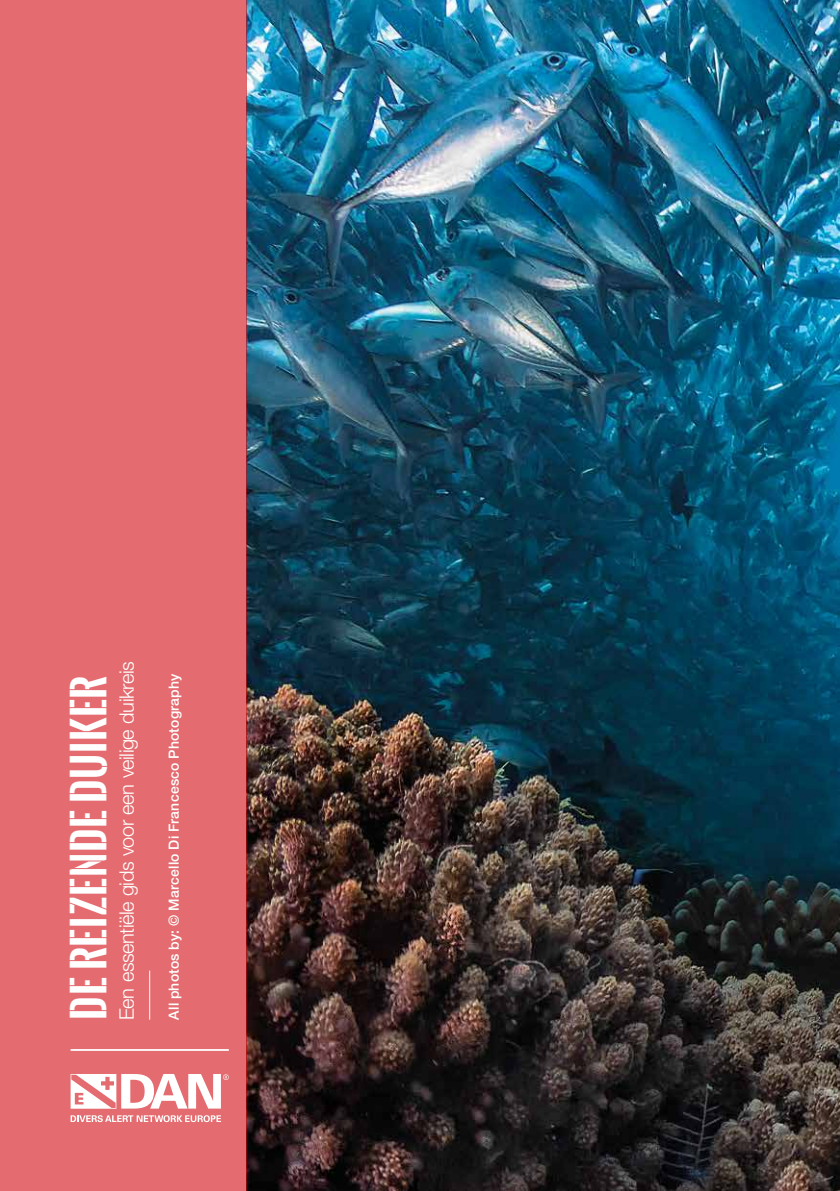
<style>
.page{position:relative;width:840px;height:1191px;background:#fff}
.page>*{position:absolute;margin:0;border:0;box-sizing:border-box;transform-origin:0 0}
.t1{font:700 42px "Oswald Stencil";letter-spacing:.015em;color:#fff}
.t2{font:300 20px "Helvetica Neue LT";letter-spacing:-.025em;color:#fff}
.t3{font:500 14px "Helvetica Neue LT";letter-spacing:.015em;color:#fff}
</style>
<div class="page">
<img style="left:247px;top:0;width:592px;height:1191px">
<div style="left:0;top:0;width:247px;height:1191px;background:#e46c70"></div>
<svg style="left:71px;top:1115px;width:150px;height:7px"></svg>
<svg style="left:71px;top:1074px;width:158px;height:34px"></svg>
<hr style="left:71px;top:1049px;width:158px;height:1px;background:#fff">
<hr style="left:149px;top:970px;width:1px;height:49px;background:#fff">
<h1 class="t1" style="left:58px;top:1019px;width:345px;rotate:-90deg">DE REIZENDE DUIKER</h1>
<h2 class="t2" style="left:114px;top:1019px;width:360px;rotate:-90deg">Een essentiële gids voor een veilige duikreis</h2>
<p class="t3" style="left:165px;top:1019px;width:348px;rotate:-90deg">All photos by: © Marcello Di Francesco Photography</p>
</div>
